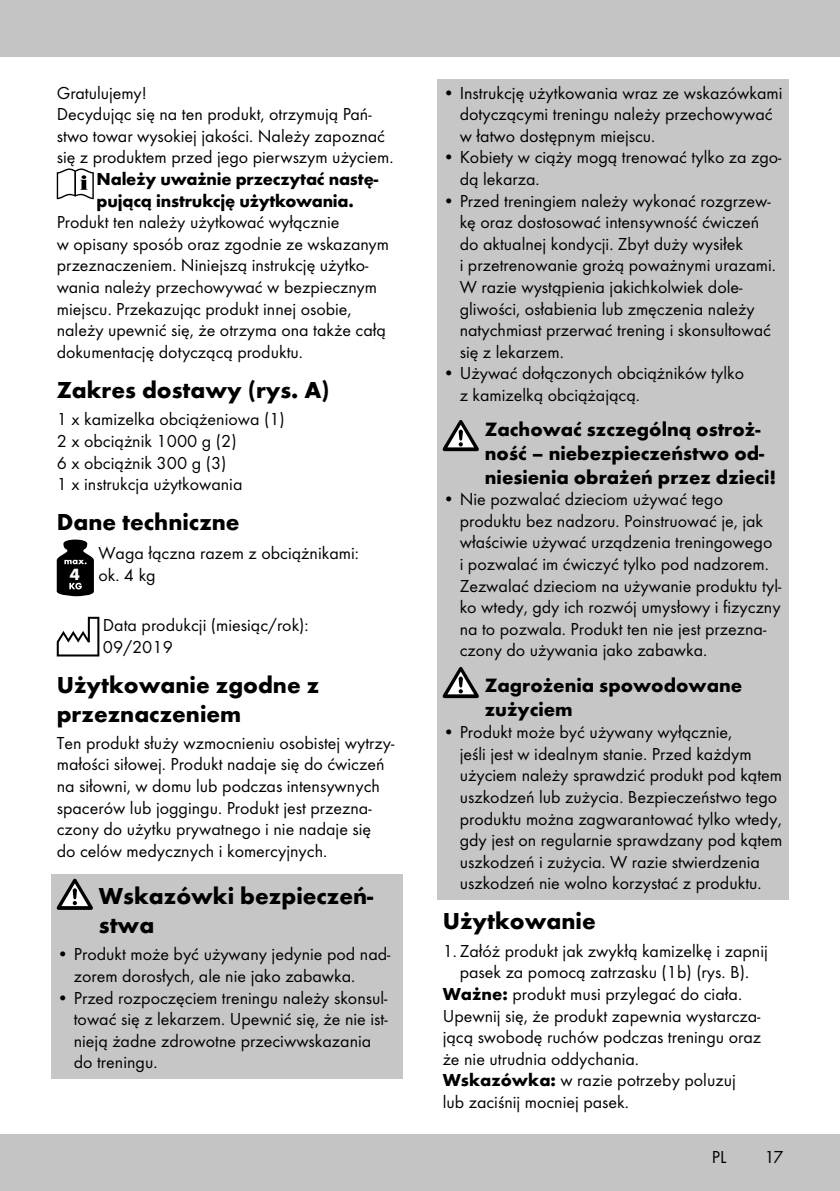
<style>
.page{position:relative;width:840px;height:1191px;background:#fff}
.page>*{position:absolute;margin:0;border:0;box-sizing:border-box;transform-origin:0 0}
.t1{font:700 24px/28.8px "Futura TOT";color:#000}
.t2{font:700 20px/24px "Futura TOT";color:#000}
.t3{font:18px/21.6px "Futura TOT Boo";color:#000}
.t4{font:700 18px/21.6px "Futura TOT";letter-spacing:-.01em;color:#000}
.t5{font:700 16.8px "Futura TOT";color:#fff}
.s1{font-family:"Futura TOT";font-weight:700}
</style>
<div class="page">
<div style="left:0;top:1134px;width:839px;height:57px;background:#c5c4c4"></div>
<div style="left:0;top:0;width:839px;height:57px;background:#c5c4c4"></div>
<div style="left:51px;top:874px;width:352px;height:69px;background:#c6c6c6"></div>
<div style="left:51px;top:941px;width:352px;height:51px;background:#c6c6c6"></div>
<div style="left:51px;top:984px;width:352px;height:94px;background:#c6c6c6"></div>
<svg style="left:57px;top:168px;width:37px;height:31px"></svg>
<svg style="left:57px;top:539px;width:37px;height:57px"></svg>
<svg style="left:57px;top:617px;width:42px;height:39px"></svg>
<svg style="left:57px;top:878px;width:36px;height:32px"></svg>
<div style="left:437px;top:79px;width:351px;height:73px;background:#c6c6c6"></div>
<div style="left:437px;top:144px;width:351px;height:51px;background:#c6c6c6"></div>
<div style="left:437px;top:187px;width:351px;height:181px;background:#c6c6c6"></div>
<div style="left:437px;top:360px;width:351px;height:51px;background:#c6c6c6"></div>
<div style="left:437px;top:405px;width:351px;height:89px;background:#c6c6c6"></div>
<div style="left:437px;top:480px;width:351px;height:186px;background:#c6c6c6"></div>
<div style="left:437px;top:662px;width:351px;height:64px;background:#c6c6c6"></div>
<div style="left:437px;top:713px;width:351px;height:186px;background:#c6c6c6"></div>
<svg style="left:442px;top:420px;width:36px;height:31px"></svg>
<svg style="left:442px;top:667px;width:36px;height:31px"></svg>
<p class="t3" style="left:57px;top:82px;width:338px">Gratulujemy!<br>Decydując się na ten produkt, otrzymują Pań&shy;stwo towar wysokiej jakości. Należy zapoznać się z produktem przed jego pierwszym użyciem.</p>
<p class="t4" style="left:96px;top:168px;width:283px">Należy uważnie przeczytać nastę&shy;pującą instrukcję użytkowania.</p>
<p class="t3" style="left:57px;top:211px;width:333px">Produkt ten należy użytkować wyłącznie<br>w opisany sposób oraz zgodnie ze wskazanym przeznaczeniem. Niniejszą instrukcję użytko&shy;wania należy przechowywać w bezpiecznym miejscu. Przekazując produkt innej osobie, należy upewnić się, że otrzyma ona także całą dokumentację dotyczącą produktu.</p>
<h1 class="t1" style="left:57px;top:375px;width:274px">Zakres dostawy (rys. A)</h1>
<p class="t3" style="left:57px;top:408px;width:229px">1 x kamizelka obciążeniowa (1)<br>2 x obciążnik 1000 g (2)<br>6 x obciążnik 300 g (3)<br>1 x instrukcja użytkowania</p>
<h1 class="t1" style="left:57px;top:507px;width:184px">Dane techniczne</h1>
<p class="t5" style="left:70px;top:563px;width:12px">4</p>
<p class="t3" style="left:98px;top:542px;width:262px">Waga łączna razem z obciążnikami: ok. 4 kg</p>
<p class="t3" style="left:103px;top:614px;width:207px">Data produkcji (miesiąc/rok):<br>09/2019</p>
<h1 class="t1" style="left:57px;top:670px;width:264px">Użytkowanie zgodne z przeznaczeniem</h1>
<p class="t3" style="left:57px;top:732px;width:339px">Ten produkt służy wzmocnieniu osobistej wytrzy&shy;małości siłowej. Produkt nadaje się do ćwiczeń na siłowni, w domu lub podczas intensywnych spacerów lub joggingu. Produkt jest przezna&shy;czony do użytku prywatnego i nie nadaje się do celów medycznych i komercyjnych.</p>
<h1 class="t1" style="left:99px;top:881px;width:276px">Wskazówki bezpieczeń&shy;stwa</h1>
<p class="t3" style="left:74px;top:943px;width:318px;text-indent:-17px">• Produkt może być używany jedynie pod nad&shy;zorem dorosłych, ale nie jako zabawka.</p>
<p class="t3" style="left:74px;top:986px;width:315px;text-indent:-17px">• Przed rozpoczęciem treningu należy skonsul&shy;tować się z lekarzem. Upewnić się, że nie ist&shy;nieją żadne zdrowotne przeciwwskazania do treningu.</p>
<p class="t3" style="left:459px;top:82px;width:324px;text-indent:-17px">• Instrukcję użytkowania wraz ze wskazówkami dotyczącymi treningu należy przechowywać w łatwo dostępnym miejscu.</p>
<p class="t3" style="left:459px;top:146px;width:323px;text-indent:-17px">• Kobiety w ciąży mogą trenować tylko za zgo&shy;dą lekarza.</p>
<p class="t3" style="left:459px;top:190px;width:317px;text-indent:-17px">• Przed treningiem należy wykonać rozgrzew&shy;kę oraz dostosować intensywność ćwiczeń do aktualnej kondycji. Zbyt duży wysiłek<br>i przetrenowanie grożą poważnymi urazami.<br>W razie wystąpienia jakichkolwiek dole&shy;gliwości, osłabienia lub zmęczenia należy natychmiast przerwać trening i skonsultować się z lekarzem.</p>
<p class="t3" style="left:459px;top:362px;width:286px;text-indent:-17px">• Używać dołączonych obciążników tylko z kamizelką obciążającą.</p>
<p class="t2" style="left:484px;top:416px;width:293px">Zachować szczególną ostroż&shy;ność – niebezpieczeństwo od&shy;niesienia obrażeń przez dzieci!</p>
<p class="t3" style="left:459px;top:488px;width:323px;text-indent:-17px">• Nie pozwalać dzieciom używać tego produktu bez nadzoru. Poinstruować je, jak właściwie używać urządzenia treningowego<br>i pozwalać im ćwiczyć tylko pod nadzorem.<br>Zezwalać dzieciom na używanie produktu tyl&shy;ko wtedy, gdy ich rozwój umysłowy i fizyczny na to pozwala. Produkt ten nie jest przezna&shy;czony do używania jako zabawka.</p>
<p class="t2" style="left:484px;top:673px;width:259px">Zagrożenia spowodowane zużyciem</p>
<p class="t3" style="left:459px;top:721px;width:324px;text-indent:-17px">• Produkt może być używany wyłącznie,<br>jeśli jest w idealnym stanie. Przed każdym użyciem należy sprawdzić produkt pod kątem uszkodzeń lub zużycia. Bezpieczeństwo tego produktu można zagwarantować tylko wtedy, gdy jest on regularnie sprawdzany pod kątem uszkodzeń i zużycia. W razie stwierdzenia uszkodzeń nie wolno korzystać z produktu.</p>
<h1 class="t1" style="left:442px;top:906px;width:154px">Użytkowanie</h1>
<p class="t3" style="left:442px;top:939px;width:326px">1. Załóż produkt jak zwykłą kamizelkę i zapnij</p>
<p class="t3" style="left:459px;top:961px;width:291px">pasek za pomocą zatrzasku (1b) (rys. B).</p>
<p class="t3" style="left:442px;top:983px;width:301px"><span class="s1">Ważne:</span> produkt musi przylegać do ciała.</p>
<p class="t3" style="left:442px;top:1004px;width:319px">Upewnij się, że produkt zapewnia wystarcza-</p>
<p class="t3" style="left:442px;top:1026px;width:320px">jącą swobodę ruchów podczas treningu oraz</p>
<p class="t3" style="left:442px;top:1047px;width:198px">że nie utrudnia oddychania.</p>
<p class="t3" style="left:442px;top:1069px;width:294px"><span class="s1">Wskazówka:</span> w razie potrzeby poluzuj</p>
<p class="t3" style="left:442px;top:1091px;width:188px">lub zaciśnij mocniej pasek.</p>
<p class="t3" style="left:711px;top:1146px;width:16px">PL</p>
<p class="t3" style="left:764px;top:1146px;width:20px">17</p>
</div>
